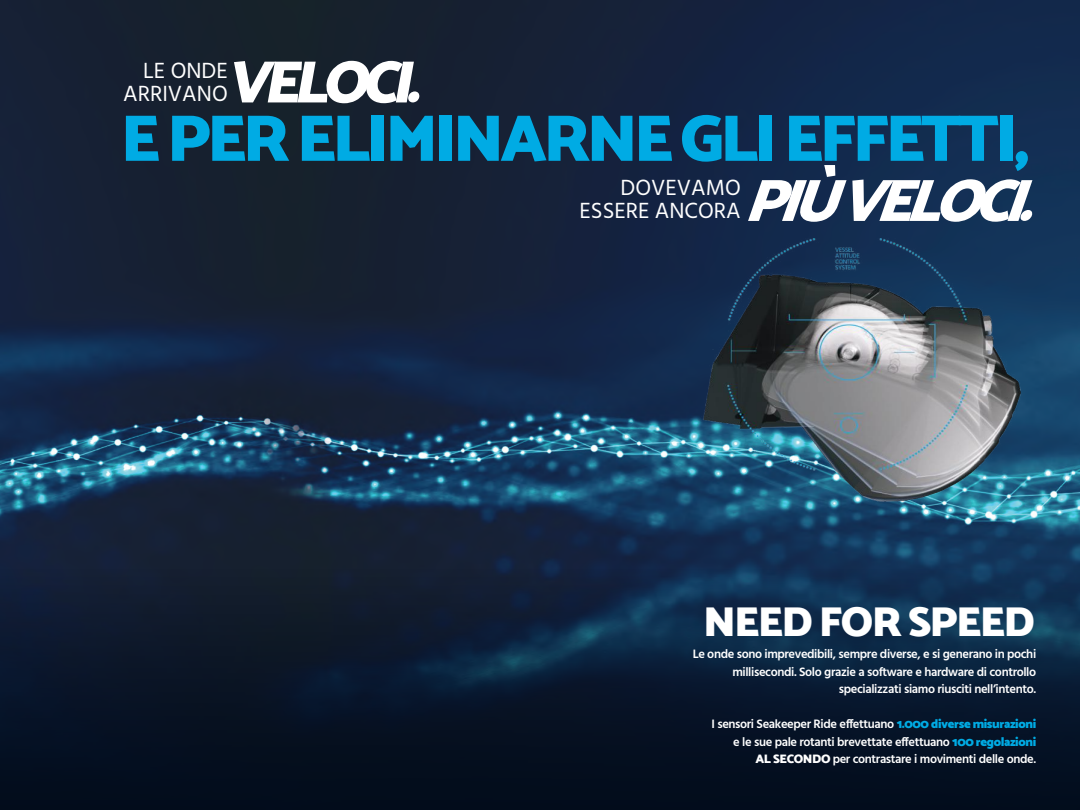
<style>
.page{position:relative;width:1080px;height:810px;background:#fff}
.page>*{position:absolute;margin:0;border:0;box-sizing:border-box;transform-origin:0 0}
.t1{font:900 66.25px "Catamaran";letter-spacing:-.06em;color:#00abe4}
.t2{font:italic 900 60px "Catamaran";color:#fff}
.t3{font:900 42.5px "Catamaran";letter-spacing:-.04em;color:#fff}
.t4{font:22.5px/23.8px "Hind";color:#fff;text-align:right}
.t5{font:600 12.5px/17.5px "Hind";letter-spacing:-.03em;color:#fff;text-align:right}
.s1{font-family:"Catamaran";font-weight:900;color:#00abe4}
.s2{font-family:"Catamaran";font-weight:900}
</style>
<div class="page">
<img style="left:0;top:0;width:1080px;height:569px">
<svg style="left:0;top:569px;width:1080px;height:241px;background:#09192f"></svg>
<img style="left:699px;top:238px;width:321px;height:263px">
<h2 class="t2" style="left:226px;top:47px;width:214px">VELOCI.</h2>
<h3 class="t4" style="left:123px;top:59px;width:106px">LE ONDE<br>ARRIVANO</h3>
<h1 class="t1" style="left:121px;top:99px;width:911px">E PER ELIMINARNE GLI EFFETTI,</h1>
<h3 class="t4" style="left:580px;top:176px;width:163px">DOVEVAMO<br>ESSERE ANCORA</h3>
<h2 class="t2" style="left:743px;top:165px;width:325px">PIÙVELOCI.</h2>
<h3 class="t3" style="left:703px;top:597px;width:333px">NEED FOR SPEED</h3>
<p class="t5" style="left:693px;top:646px;width:345px">Le onde sono imprevedibili, sempre diverse, e si generano in pochi millisecondi. Solo grazie a software e hardware di controllo specializzati siamo riusciti nell’intento.</p>
<p class="t5" style="left:712px;top:716px;width:326px">I sensori Seakeeper Ride effettuano <span class="s1">1.000 diverse misurazioni </span>e le sue pale rotanti brevettate effettuano <span class="s1">100 regolazioni<br></span><span class="s2">AL SECONDO</span> per contrastare i movimenti delle onde.</p>
</div>
